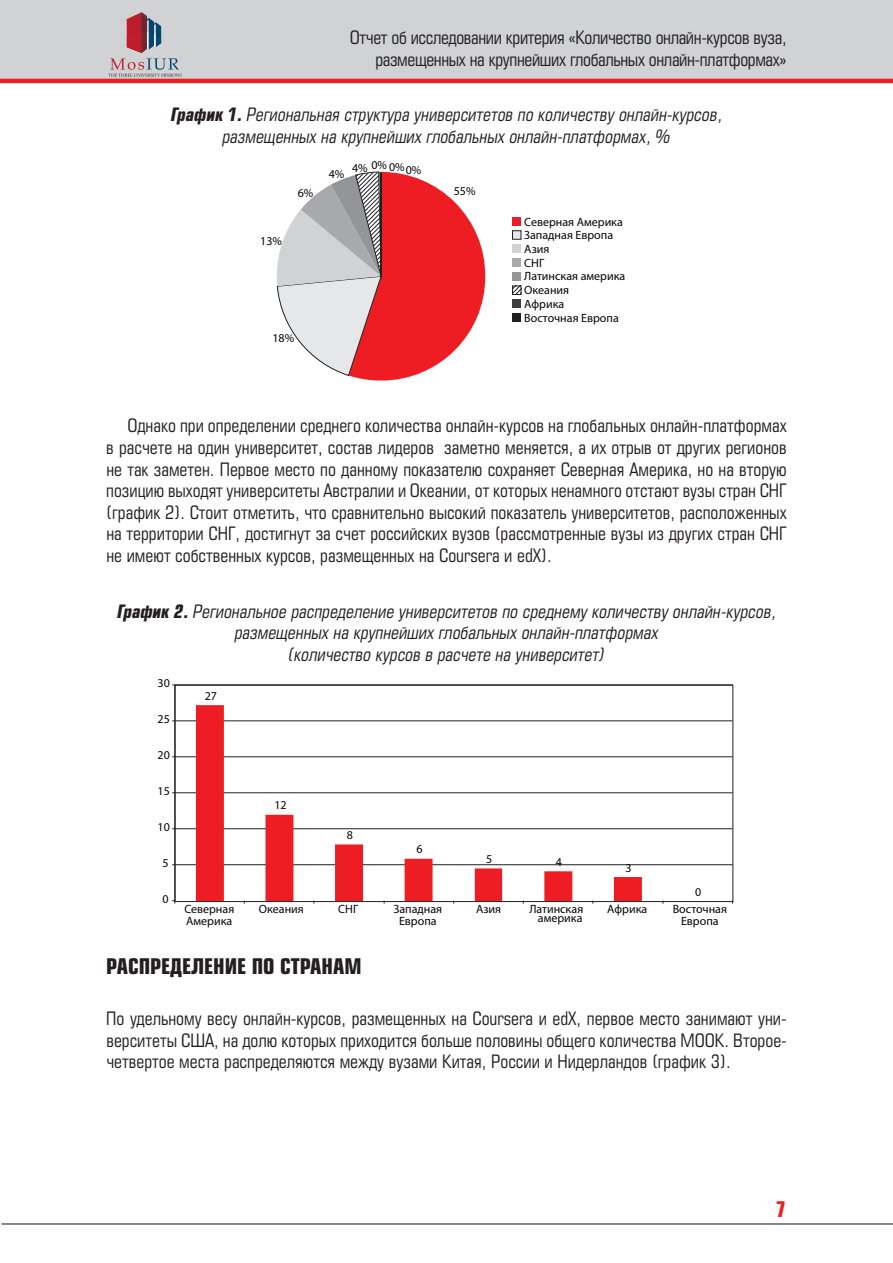
<style>
.page{position:relative;width:893px;height:1263px;background:#fff}
.page>*{position:absolute;margin:0;border:0;box-sizing:border-box;transform-origin:0 0}
.t1{font:700 21px "Europe Cond";color:#231f20}
.t2{font:700 21px "Europe Cond";color:#ee1f23}
.t3{font:18px/21.6px "Europe Cond";letter-spacing:-.02em;color:#231f20;text-align:justify}
.t4{font:italic 18px/21.6px "Europe Cond";color:#231f20;text-align:center}
.t5{font:12px/13.8px "Myriad Pro";color:#050504}
.s1{font-weight:700}
</style>
<div class="page">
<div style="left:0;top:0;width:893px;height:81px;background:#d1d2d4"></div>
<hr style="left:0;top:79px;width:893px;height:4px;background:#ee1f23">
<hr style="left:2px;top:1223px;width:891px;height:2px;background:#636366">
<svg style="left:109px;top:12px;width:73px;height:65px"></svg>
<img style="left:147px;top:32px;width:14px;height:21px">
<img style="left:127px;top:32px;width:20px;height:21px">
<div style="left:512px;top:217px;width:9px;height:9px;background:#ee1d23"></div>
<div style="left:512px;top:231px;width:9px;height:8px;background:#e6e7e9"></div>
<div style="left:512px;top:231px;width:9px;height:8px;border:1px solid #231f20"></div>
<div style="left:512px;top:245px;width:9px;height:8px;background:#d1d2d4"></div>
<div style="left:512px;top:258px;width:9px;height:9px;background:#a8a9ad"></div>
<div style="left:512px;top:272px;width:9px;height:8px;background:#939598"></div>
<div style="left:512px;top:286px;width:9px;height:9px;border:1px solid #231f20"></div>
<div style="left:512px;top:300px;width:9px;height:8px;background:#3e3e3f"></div>
<div style="left:512px;top:314px;width:9px;height:8px;background:#231f20"></div>
<svg style="left:277px;top:172px;width:208px;height:209px"></svg>
<svg style="left:512px;top:286px;width:9px;height:8px"></svg>
<hr style="left:175px;top:685px;width:558px;height:1px;background:#231f20">
<hr style="left:175px;top:721px;width:558px;height:1px;background:#231f20">
<hr style="left:175px;top:756px;width:558px;height:1px;background:#231f20">
<hr style="left:175px;top:792px;width:558px;height:1px;background:#231f20">
<hr style="left:175px;top:828px;width:558px;height:1px;background:#231f20">
<hr style="left:175px;top:864px;width:558px;height:1px;background:#231f20">
<svg style="left:196px;top:705px;width:446px;height:196px"></svg>
<hr style="left:174px;top:685px;width:1px;height:216px;background:#231f20">
<p class="t3" style="left:350px;top:27px;width:438px;text-align:right">Отчет об исследовании критерия «Количество онлайн-курсов вуза, размещенных на крупнейших глобальных онлайн-платформах»</p>
<p class="t4" style="left:171px;top:103px;width:553px"><span class="s1">График 1.</span> Региональная структура университетов по количеству онлайн-курсов, размещенных на крупнейших глобальных онлайн-платформах, %</p>
<p class="t5" style="left:260px;top:234px;width:23px">13%</p>
<p class="t5" style="left:298px;top:185px;width:17px">6%</p>
<p class="t5" style="left:329px;top:167px;width:17px">4%</p>
<p class="t5" style="left:352px;top:160px;width:71px">4% 0% 0%0%</p>
<p class="t5" style="left:454px;top:183px;width:23px">55%</p>
<p class="t5" style="left:272px;top:330px;width:23px">18%</p>
<p class="t5" style="left:524px;top:214px;width:103px">Северная Америка<br>Западная Европа<br>Азия<br>СНГ<br>Латинская америка<br>Океания<br>Африка<br>Восточная Европа</p>
<p class="t3" style="left:106px;top:415px;width:682px;text-indent:21px">Однако при определении среднего количества онлайн-курсов на глобальных онлайн-платформах в расчете на один университет, состав лидеров заметно меняется, а их отрыв от других регионов не так заметен. Первое место по данному показателю сохраняет Северная Америка, но на вторую позицию выходят университеты Австралии и Океании, от которых ненамного отстают вузы стран СНГ (график 2). Стоит отметить, что сравнительно высокий показатель университетов, расположенных на территории СНГ, достигнут за счет российских вузов (рассмотренные вузы из других стран СНГ не имеют собственных курсов, размещенных на Coursera и edX).</p>
<p class="t4" style="left:117px;top:600px;width:660px"><span class="s1">График 2.</span> Региональное распределение университетов по среднему количеству онлайн-курсов, размещенных на крупнейших глобальных онлайн-платформах<br>(количество курсов в расчете на университет)</p>
<p class="t5" style="left:205px;top:689px;width:14px">27</p>
<p class="t5" style="left:158px;top:676px;width:14px">30</p>
<p class="t5" style="left:158px;top:712px;width:14px">25</p>
<p class="t5" style="left:158px;top:748px;width:14px">20</p>
<p class="t5" style="left:158px;top:784px;width:14px">15</p>
<p class="t5" style="left:158px;top:820px;width:14px">10</p>
<p class="t5" style="left:162px;top:856px;width:8px">5</p>
<p class="t5" style="left:274px;top:798px;width:14px">12</p>
<p class="t5" style="left:347px;top:828px;width:8px">8</p>
<p class="t5" style="left:416px;top:842px;width:8px">6</p>
<p class="t5" style="left:486px;top:852px;width:8px">5</p>
<p class="t5" style="left:556px;top:855px;width:8px">4</p>
<p class="t5" style="left:625px;top:860px;width:8px">3</p>
<p class="t5" style="left:695px;top:884px;width:8px">0</p>
<p class="t5" style="left:162px;top:892px;width:8px">0</p>
<p class="t5" style="left:184px;top:903px;width:51px;line-height:12px">Северная<br>Америка</p>
<p class="t5" style="left:259px;top:902px;width:46px">Океания</p>
<p class="t5" style="left:338px;top:902px;width:21px">СНГ</p>
<p class="t5" style="left:393px;top:903px;width:50px;line-height:12px;text-align:center">Западная<br>Европа</p>
<p class="t5" style="left:476px;top:902px;width:27px">Азия</p>
<p class="t5" style="left:529px;top:904px;width:55px;line-height:9.1px;text-align:right">Латинская америка</p>
<p class="t5" style="left:607px;top:902px;width:42px">Африка</p>
<p class="t5" style="left:673px;top:903px;width:56px;line-height:12px;text-align:center">Восточная<br>Европа</p>
<p class="t1" style="left:106px;top:952px;width:254px">Распределение по странам</p>
<p class="t3" style="left:106px;top:1008px;width:682px">По удельному весу онлайн-курсов, размещенных на Coursera и edX, первое место занимают уни&shy;верситеты США, на долю которых приходится больше половины общего количества МООК. Второе&shy;четвертое места распределяются между вузами Китая, России и Нидерландов (график 3).</p>
<p class="t2" style="left:776px;top:1195px;width:12px">7</p>
</div>
